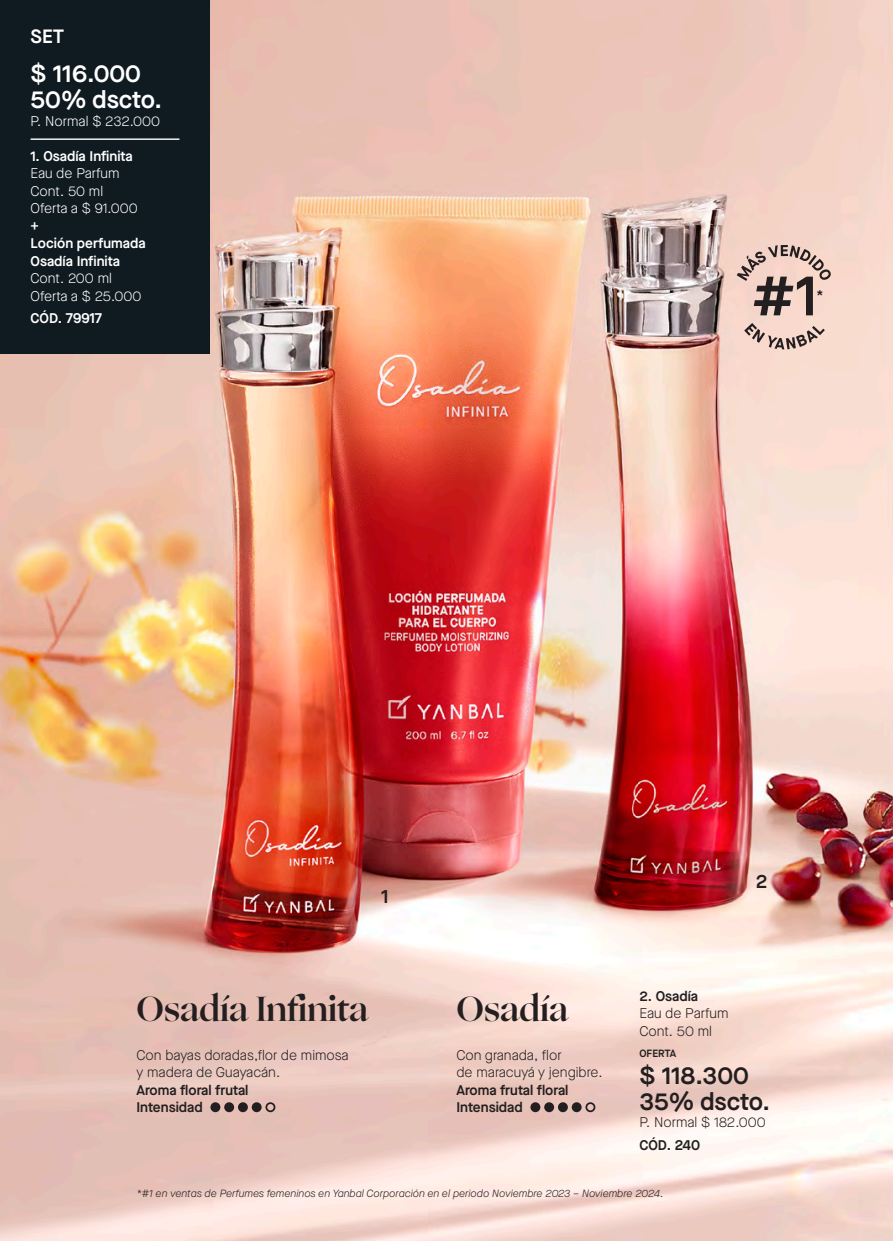
<style>
.page{position:relative;width:893px;height:1241px;background:#fff}
.page>*{position:absolute;margin:0;border:0;box-sizing:border-box;transform-origin:0 0}
.t1{font:700 35px "Ogg";color:#231f20}
.t2{font:600 24.5px/26.2px "Maison Neue";color:#231f20}
.t3{font:600 24.5px/26.2px "Maison Neue";color:#fff}
.t4{font:600 19.25px "Maison Neue";color:#fff}
.t5{font:600 19.25px "Maison Neue";color:#231f20}
.t6{font:300 14px/17.5px "Maison Neue";color:#231f20}
.t7{font:300 14px/17.5px "Maison Neue";color:#fff}
.t8{font:600 14px/17.5px "Maison Neue";color:#231f20}
.t9{font:600 14px/17.5px "Maison Neue";color:#fff}
.t10{font:italic 300 10.5px "Maison Neue";color:#231f20}
.t11{font:600 10.5px "Maison Neue";color:#231f20}
</style>
<div class="page">
<img style="left:0;top:0;width:893px;height:1240px">
<div style="left:210px;top:1102px;width:10px;height:9px;background:#231f20;border-radius:50%"></div>
<div style="left:224px;top:1102px;width:10px;height:9px;background:#231f20;border-radius:50%"></div>
<div style="left:238px;top:1102px;width:10px;height:9px;background:#231f20;border-radius:50%"></div>
<div style="left:252px;top:1102px;width:10px;height:9px;background:#231f20;border-radius:50%"></div>
<div style="left:265px;top:1102px;width:10px;height:9px;border:2px solid #231f20;border-radius:50%"></div>
<div style="left:530px;top:1102px;width:10px;height:9px;background:#231f20;border-radius:50%"></div>
<div style="left:544px;top:1102px;width:10px;height:9px;background:#231f20;border-radius:50%"></div>
<div style="left:558px;top:1102px;width:10px;height:9px;background:#231f20;border-radius:50%"></div>
<div style="left:572px;top:1102px;width:10px;height:9px;background:#231f20;border-radius:50%"></div>
<div style="left:585px;top:1102px;width:10px;height:9px;border:2px solid #231f20;border-radius:50%"></div>
<div style="left:0;top:0;width:209px;height:353px;background:#101a21"></div>
<svg style="left:737px;top:245px;width:95px;height:104px"></svg>
<hr style="left:31px;top:138px;width:148px;height:2px;background:#fff">
<h3 class="t4" style="left:31px;top:23px;width:35px">SET</h3>
<h2 class="t3" style="left:31px;top:60px;width:133px">$ 116.000<br>50% dscto.</h2>
<p class="t7" style="left:31px;top:112px;width:131px">P. Normal $ 232.000</p>
<p class="t9" style="left:31px;top:147px;width:104px">1. Osadía Infinita</p>
<p class="t7" style="left:31px;top:165px;width:109px">Eau de Parfum<br>Cont. 50 ml<br>Oferta a $ 91.000</p>
<p class="t9" style="left:31px;top:217px;width:116px">+<br>Loción perfumada<br>Osadía Infinita</p>
<p class="t7" style="left:31px;top:270px;width:112px">Cont. 200 ml<br>Oferta a $ 25.000</p>
<p class="t9" style="left:31px;top:309px;width:73px">CÓD. 79917</p>
<p class="t8" style="left:817px;top:286px;width:8px">*</p>
<h3 class="t5" style="left:381px;top:882px;width:9px">1</h3>
<h1 class="t1" style="left:136px;top:985px;width:233px">Osadía Infinita</h1>
<p class="t6" style="left:136px;top:1045px;width:214px">Con bayas doradas,flor de mimosa y madera de Guayacán.</p>
<p class="t8" style="left:136px;top:1080px;width:114px">Aroma floral frutal<br>Intensidad</p>
<h3 class="t5" style="left:756px;top:867px;width:13px">2</h3>
<h1 class="t1" style="left:456px;top:985px;width:113px">Osadía</h1>
<p class="t6" style="left:456px;top:1045px;width:148px">Con granada, flor<br>de maracuyá y jengibre.</p>
<p class="t8" style="left:456px;top:1080px;width:114px">Aroma frutal floral<br>Intensidad</p>
<p class="t8" style="left:639px;top:986px;width:60px">2. Osadía</p>
<p class="t6" style="left:639px;top:1004px;width:91px">Eau de Parfum<br>Cont. 50 ml</p>
<p class="t11" style="left:639px;top:1046px;width:38px">OFERTA</p>
<h2 class="t2" style="left:639px;top:1061px;width:132px">$ 118.300<br>35% dscto.</h2>
<p class="t6" style="left:639px;top:1113px;width:128px">P. Normal $ 182.000</p>
<p class="t8" style="left:639px;top:1135px;width:62px">CÓD. 240</p>
<p class="t10" style="left:136px;top:1186px;width:529px">*#1 en ventas de Perfumes femeninos en Yanbal Corporación en el periodo Noviembre 2023 – Noviembre 2024.</p>
</div>
